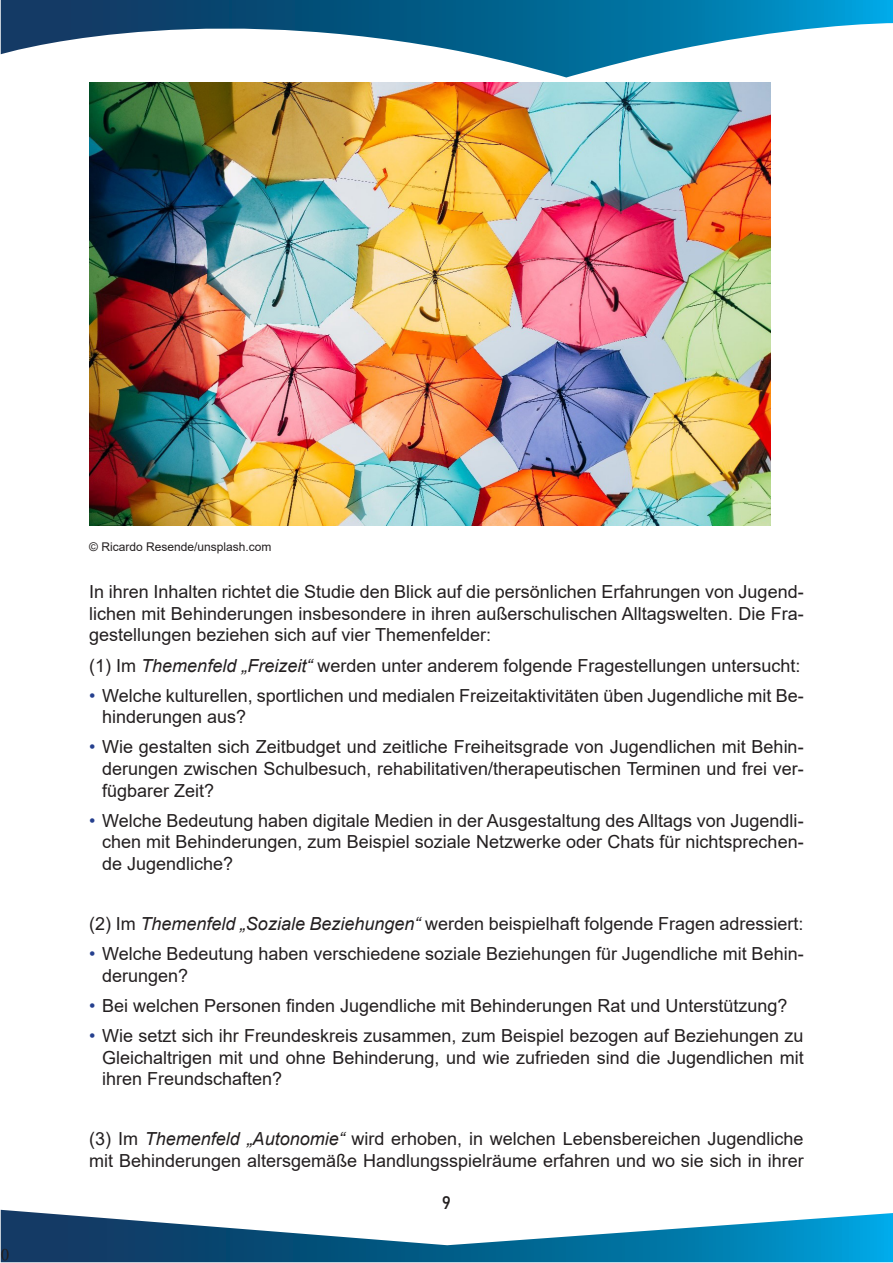
<style>
.page{position:relative;width:893px;height:1263px;background:#fff}
.page>*{position:absolute;margin:0;border:0;box-sizing:border-box;transform-origin:0 0}
.t1{font:18px/21.6px "Arial";color:#231f20;text-align:justify}
.t2{font:18px "Bahnschrift";color:#231f20}
.t3{font:12px "Arial";color:#231f20}
.s1{font-style:italic}
.s2{color:#253f8e}
</style>
<div class="page">
<svg style="left:1px;top:1210px;width:892px;height:52px"></svg>
<svg style="left:1px;top:0;width:892px;height:77px"></svg>
<img style="left:89px;top:82px;width:681px;height:443px">
<svg style="left:1px;top:1249px;width:8px;height:11px"></svg>
<p class="t3" style="left:89px;top:539px;width:184px">© Ricardo Resende/unsplash.com</p>
<p class="t1" style="left:89px;top:581px;width:716px">In ihren Inhalten richtet die Studie den Blick auf die persönlichen Erfahrungen von Jugend&shy;lichen mit Behinderungen insbesondere in ihren außerschulischen Alltagswelten. Die Fra&shy;gestellungen beziehen sich auf vier Themenfelder:</p>
<p class="t1" style="left:89px;top:654px;width:713px">(1) Im <span class="s1">Themenfeld „Freizeit“</span> werden unter anderem folgende Fragestellungen untersucht:</p>
<p class="t1" style="left:102px;top:684px;width:703px;text-indent:-13px"><span class="s2">•</span> Welche kulturellen, sportlichen und medialen Freizeitaktivitäten üben Jugendliche mit Be&shy;hinderungen aus?</p>
<p class="t1" style="left:102px;top:736px;width:703px;text-indent:-13px"><span class="s2">•</span> Wie gestalten sich Zeitbudget und zeitliche Freiheitsgrade von Jugendlichen mit Behin&shy;derungen zwischen Schulbesuch, rehabilitativen/therapeutischen Terminen und frei ver&shy;fügbarer Zeit?</p>
<p class="t1" style="left:102px;top:809px;width:703px;text-indent:-13px"><span class="s2">•</span> Welche Bedeutung haben digitale Medien in der Ausgestaltung des Alltags von Jugendli&shy;chen mit Behinderungen, zum Beispiel soziale Netzwerke oder Chats für nichtsprechen&shy;de Jugendliche?</p>
<p class="t1" style="left:89px;top:913px;width:716px">(2) Im <span class="s1">Themenfeld „Soziale Beziehungen“</span> werden beispielhaft folgende Fragen adressiert:</p>
<p class="t1" style="left:102px;top:943px;width:703px;text-indent:-13px"><span class="s2">•</span> Welche Bedeutung haben verschiedene soziale Beziehungen für Jugendliche mit Behin&shy;derungen?</p>
<p class="t1" style="left:89px;top:994px;width:700px"><span class="s2">•</span> Bei welchen Personen finden Jugendliche mit Behinderungen Rat und Unterstützung?</p>
<p class="t1" style="left:102px;top:1025px;width:703px;text-indent:-13px"><span class="s2">•</span> Wie setzt sich ihr Freundeskreis zusammen, zum Beispiel bezogen auf Beziehungen zu Gleichaltrigen mit und ohne Behinderung, und wie zufrieden sind die Jugendlichen mit ihren Freundschaften?</p>
<p class="t1" style="left:89px;top:1128px;width:716px">(3) Im <span class="s1">Themenfeld „Autonomie“</span> wird erhoben, in welchen Lebensbereichen Jugendliche mit Behinderungen altersgemäße Handlungsspielräume erfahren und wo sie sich in ihrer</p>
<p class="t2" style="left:442px;top:1189px;width:11px">9</p>
</div>
